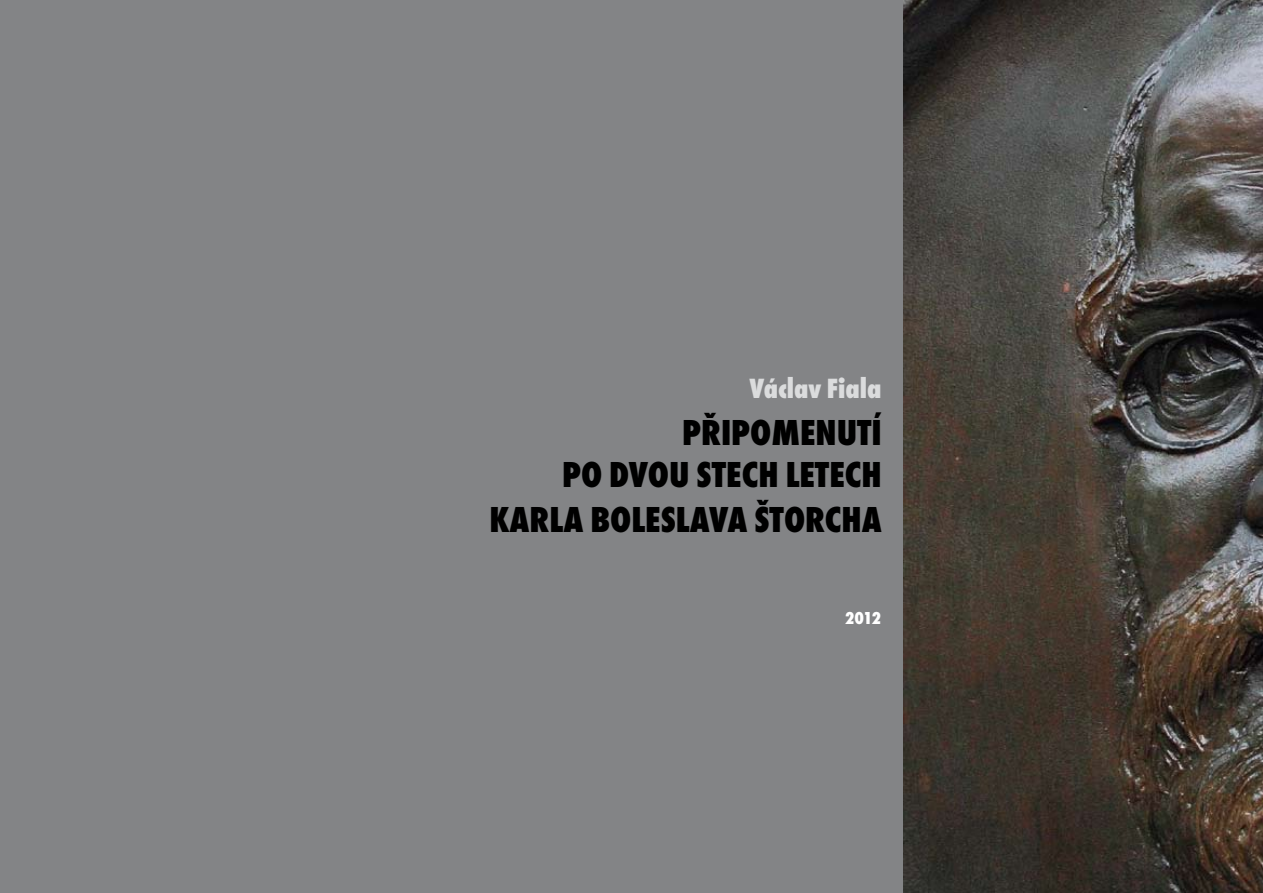
<style>
.page{position:relative;width:1263px;height:893px;background:#838486}
.page>*{position:absolute;margin:0;border:0;box-sizing:border-box;transform-origin:0 0}
.t1{font:800 condensed 37.5px/41.2px "Futura TCE";color:#000;text-align:right}
.t2{font:800 condensed 28.95px "Futura TCE";color:#dbdcdd}
.t3{font:800 condensed 18px "Futura TCE";color:#fff}
</style>
<div class="page">
<img style="left:904px;top:0;width:359px;height:893px">
<p class="t2" style="left:749px;top:372px;width:133px">VÁCLAV FIALA</p>
<p class="t1" style="left:562px;top:413px;width:321px">PŘIPOMENUTÍ<br>PO DVOU STECH LETECH</p>
<p class="t1" style="left:489px;top:499px;width:394px">KARLA BOLESLAVA ŠTORCHA</p>
<p class="t3" style="left:845px;top:608px;width:38px">2012</p>
</div>
